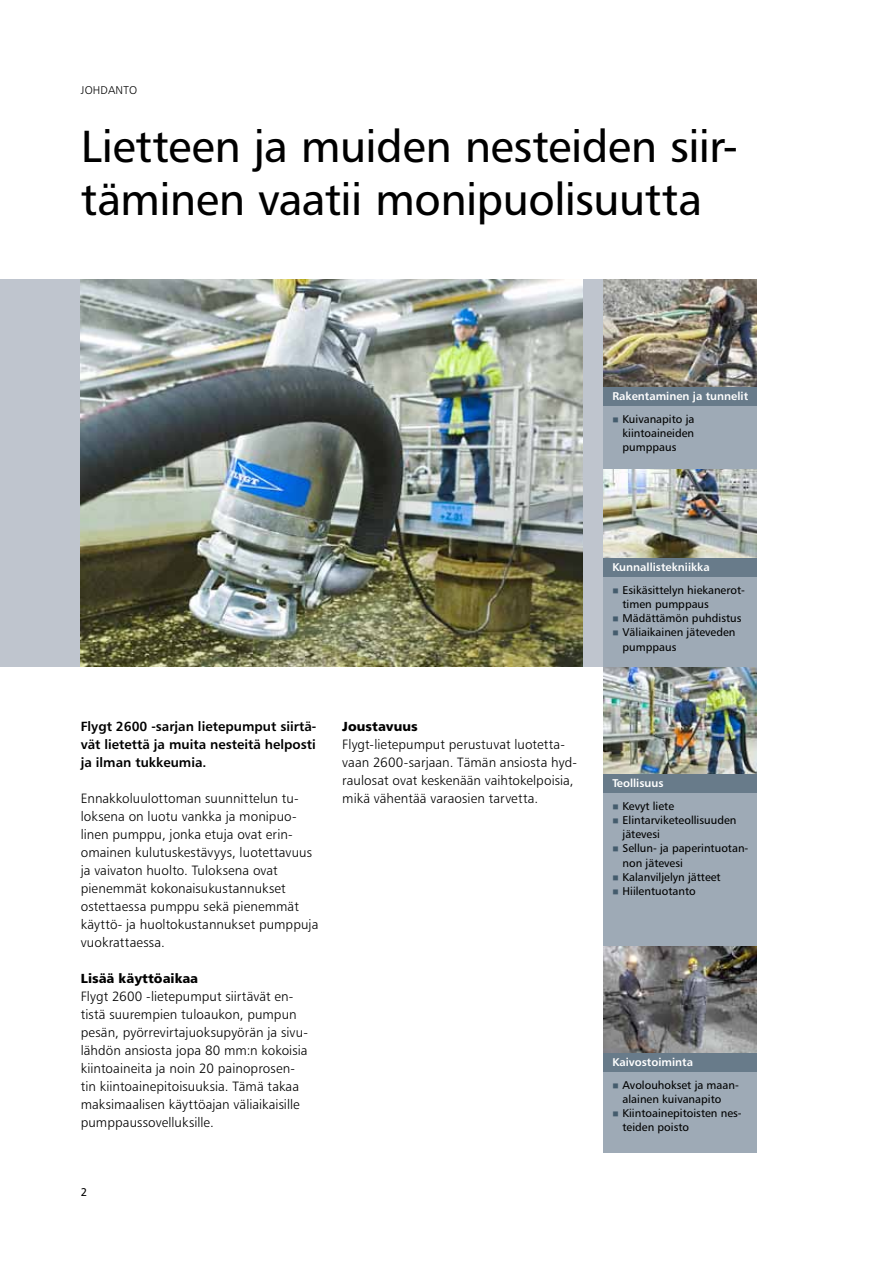
<style>
.page{position:relative;width:893px;height:1263px;background:#fff}
.page>*{position:absolute;margin:0;border:0;box-sizing:border-box;transform-origin:0 0}
.t1{font:45px/52.5px "Humanist 777 BT Roman B";letter-spacing:-.015em;color:#000}
.t2{font:13.5px/18px "Humanist 777 BT Light B";letter-spacing:.005em;color:#000}
.t3{font:13.35px/18px "Humanist 777 BT Bold B";color:#000;text-align:justify}
.t4{font:13.2px "Humanist 777 BT Black B";color:#000}
.t5{font:11.25px/14.2px "Humanist 777 BT Roman B";color:#000}
.t6{font:11.25px "Humanist 777 BT Bold B";color:#fff}
.t7{font:11.25px "Humanist 777 BT Light B";letter-spacing:.015em;color:#000}
.s1{color:#445c6d}
</style>
<div class="page">
<div style="left:0;top:279px;width:757px;height:387px;background:#bfc5ce"></div>
<img style="left:81px;top:279px;width:502px;height:387px">
<img style="left:604px;top:945px;width:153px;height:108px">
<img style="left:604px;top:279px;width:153px;height:108px">
<img style="left:604px;top:666px;width:153px;height:108px">
<img style="left:604px;top:468px;width:153px;height:90px">
<div style="left:604px;top:1071px;width:153px;height:81px;background:#9eaab6"></div>
<div style="left:604px;top:405px;width:153px;height:63px;background:#9eaab6"></div>
<div style="left:604px;top:1053px;width:153px;height:18px;background:#687b8a"></div>
<div style="left:604px;top:792px;width:153px;height:153px;background:#9eaab6"></div>
<div style="left:604px;top:576px;width:153px;height:90px;background:#9eaab6"></div>
<div style="left:604px;top:387px;width:153px;height:18px;background:#687b8a"></div>
<div style="left:604px;top:558px;width:153px;height:18px;background:#687b8a"></div>
<div style="left:604px;top:774px;width:153px;height:18px;background:#687b8a"></div>
<p class="t7" style="left:81px;top:83px;width:58px">Johdanto</p>
<h1 class="t1" style="left:81px;top:119px;width:659px">Lietteen ja muiden nesteiden siir&shy;täminen vaatii monipuolisuutta</h1>
<p class="t6" style="left:612px;top:389px;width:137px">Rakentaminen ja tunnelit</p>
<p class="t5" style="left:622px;top:411px;width:73px;text-align:justify;text-indent:-10px"><span class="s1">■</span> Kuivanapito ja kiintoaineiden pumppaus</p>
<p class="t6" style="left:612px;top:560px;width:99px">Kunnallistekniikka</p>
<p class="t3" style="left:81px;top:717px;width:237px">Flygt 2600 -sarjan lietepumput siirtä&shy;vät lietettä ja muita nesteitä helposti ja ilman tukkeumia.</p>
<p class="t2" style="left:81px;top:789px;width:239px">Ennakkoluulottoman suunnittelun tu&shy;loksena on luotu vankka ja monipuo&shy;linen pumppu, jonka etuja ovat erin&shy;omainen kulutuskestävyys, luotettavuus ja vaivaton huolto. Tuloksena ovat pienemmät kokonaisukustannukset ostettaessa pumppu sekä pienemmät käyttö- ja huoltokustannukset pumppuja vuokrattaessa.</p>
<p class="t4" style="left:81px;top:970px;width:119px">Lisää käyttöaikaa</p>
<p class="t2" style="left:81px;top:987px;width:229px">Flygt 2600 -lietepumput siirtävät en&shy;tistä suurempien tuloaukon, pumpun pesän, pyörrevirtajuoksupyörän ja sivu&shy;lähdön ansiosta jopa 80 mm:n kokoisia kiintoaineita ja noin 20 painoprosen&shy;tin kiintoainepitoisuuksia. Tämä takaa maksimaalisen käyttöajan väliaikaisille pumppaussovelluksille.</p>
<p class="t5" style="left:81px;top:1184px;width:8px">2</p>
<p class="t4" style="left:342px;top:717px;width:77px">Joustavuus</p>
<p class="t2" style="left:342px;top:735px;width:236px">Flygt-lietepumput perustuvat luotetta&shy;vaan 2600-sarjaan. Tämän ansiosta hyd&shy;raulosat ovat keskenään vaihtokelpoisia, mikä vähentää varaosien tarvetta.</p>
<p class="t5" style="left:622px;top:582px;width:124px;text-indent:-10px"><span class="s1">■</span> Esikäsittelyn hiekanerot&shy;timen pumppaus</p>
<p class="t5" style="left:612px;top:611px;width:131px"><span class="s1">■</span> Mädättämön puhdistus</p>
<p class="t5" style="left:622px;top:625px;width:114px;text-indent:-10px"><span class="s1">■</span> Väliaikainen jäteveden pumppaus</p>
<p class="t6" style="left:612px;top:776px;width:53px">Teollisuus</p>
<p class="t5" style="left:612px;top:798px;width:63px"><span class="s1">■</span> Kevyt liete</p>
<p class="t5" style="left:622px;top:813px;width:115px;text-indent:-10px"><span class="s1">■</span> Elintarviketeollisuuden jätevesi</p>
<p class="t5" style="left:622px;top:841px;width:127px;text-indent:-10px"><span class="s1">■</span> Sellun- ja paperintuotan&shy;non jätevesi</p>
<p class="t5" style="left:612px;top:870px;width:110px"><span class="s1">■</span> Kalanviljelyn jätteet</p>
<p class="t5" style="left:612px;top:884px;width:85px"><span class="s1">■</span> Hiilentuotanto</p>
<p class="t6" style="left:612px;top:1055px;width:82px">Kaivostoiminta</p>
<p class="t5" style="left:622px;top:1077px;width:118px;text-indent:-10px"><span class="s1">■</span> Avolouhokset ja maan&shy;alainen kuivanapito</p>
<p class="t5" style="left:622px;top:1106px;width:121px;text-indent:-10px"><span class="s1">■</span> Kiintoainepitoisten nes&shy;teiden poisto</p>
</div>
